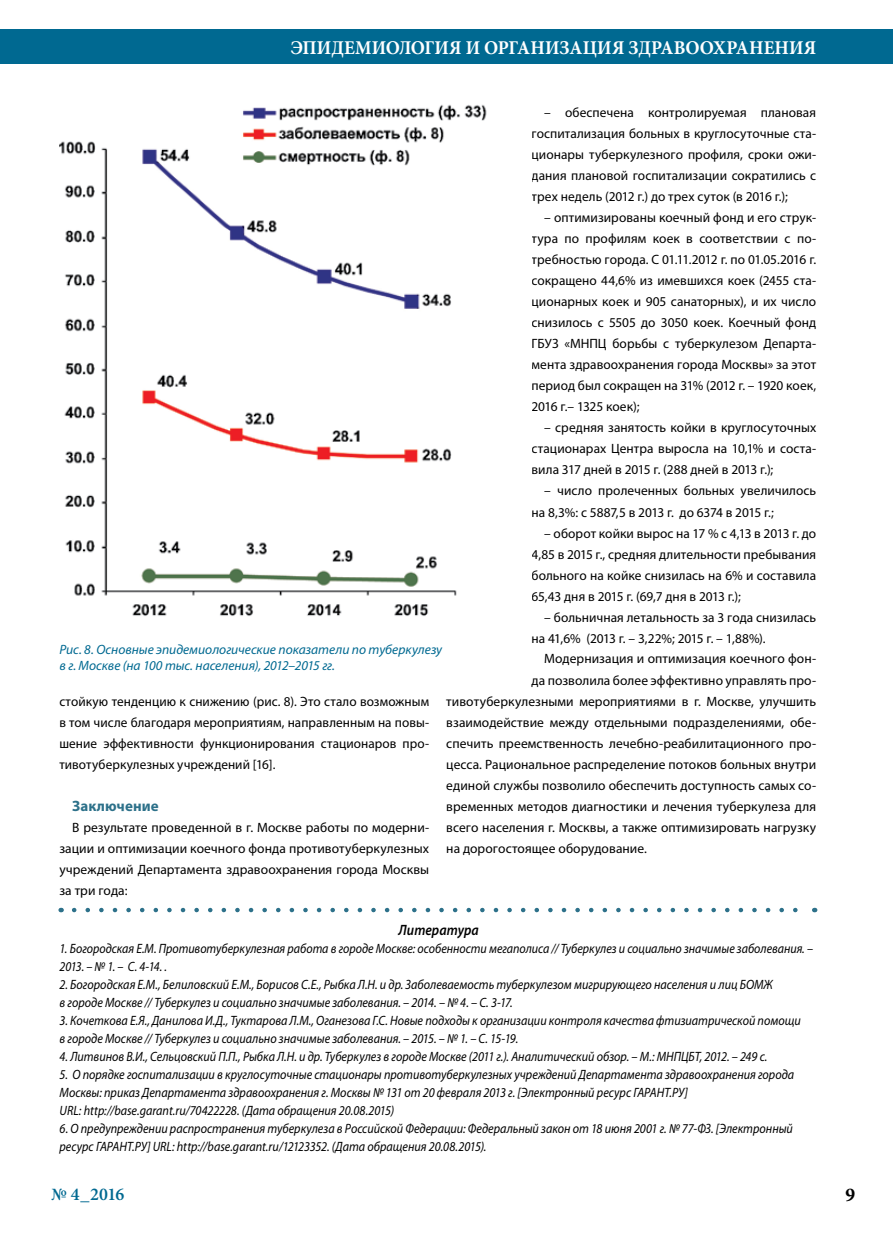
<style>
.page{position:relative;width:893px;height:1234px;background:#fff}
.page>*{position:absolute;margin:0;border:0;box-sizing:border-box;transform-origin:0 0}
.t1{font:700 19.5px "Minion Pro";letter-spacing:.005em;color:#fff;scale:.95 1}
.t2{font:700 19.5px "Minion Pro";color:#000}
.t3{font:600 18px "Minion Pro";color:#006991}
.t4{font:700 15px "Myriad Pro";letter-spacing:.005em;color:#2d718a}
.t5{font:italic 600 15px "Myriad Pro";color:#000;scale:.9 1}
.t6{font:13.5px/21px "Myriad Pro";letter-spacing:.005em;color:#000;text-align:justify}
.t7{font:italic 13.5px/18px "Myriad Pro";color:#000;scale:.9 1}
.t8{font:italic 13.5px/16.2px "Myriad Pro";color:#006991}
</style>
<div class="page">
<div style="left:0;top:30px;width:893px;height:34px;background:#006991"></div>
<img style="left:60px;top:104px;width:427px;height:512px">
<svg style="left:74px;top:907px;width:724px;height:5px"></svg>
<h1 class="t1" style="left:291px;top:34px;width:555px">ЭПИДЕМИОЛОГИЯ И ОРГАНИЗАЦИЯ ЗДРАВООХРАНЕНИЯ</h1>
<p class="t6" style="left:532px;top:102px;width:286px;text-indent:13px">– обеспечена контролируемая плановая госпитализация больных в круглосуточные ста&shy;ционары туберкулезного профиля, сроки ожи&shy;дания плановой госпитализации сократились с трех недель (2012 г.) до трех суток (в 2016 г.);</p>
<p class="t6" style="left:532px;top:207px;width:286px;text-indent:13px">– оптимизированы коечный фонд и его струк&shy;тура по профилям коек в соответствии с по&shy;требностью города. С 01.11.2012 г. по 01.05.2016 г. сокращено 44,6% из имевшихся коек (2455 ста&shy;ционарных коек и 905 санаторных), и их число снизилось с 5505 до 3050 коек. Коечный фонд ГБУЗ «МНПЦ борьбы с туберкулезом Департа&shy;мента здравоохранения города Москвы» за этот период был сокращен на 31% (2012 г. – 1920 коек, 2016 г.– 1325 коек);</p>
<p class="t6" style="left:532px;top:417px;width:286px;text-indent:13px">– средняя занятость койки в круглосуточных стационарах Центра выросла на 10,1% и соста&shy;вила 317 дней в 2015 г. (288 дней в 2013 г.);</p>
<p class="t6" style="left:532px;top:480px;width:286px;text-indent:13px">– число пролеченных больных увеличилось на 8,3%: с 5887,5 в 2013 г. до 6374 в 2015 г.;</p>
<p class="t6" style="left:532px;top:522px;width:286px;text-indent:13px">– оборот койки вырос на 17 % с 4,13 в 2013 г. до 4,85 в 2015 г., средняя длительности пребывания больного на койке снизилась на 6% и составила 65,43 дня в 2015 г. (69,7 дня в 2013 г.);</p>
<p class="t6" style="left:532px;top:606px;width:286px;text-indent:13px">– больничная летальность за 3 года снизилась на 41,6% (2013 г. – 3,22%; 2015 г. – 1,88%).</p>
<p class="t6" style="left:544px;top:648px;width:273px">Модернизация и оптимизация коечного фон-</p>
<p class="t6" style="left:531px;top:669px;width:286px">да позволила более эффективно управлять про-</p>
<p class="t6" style="left:446px;top:690px;width:371px">тивотуберкулезными мероприятиями в г. Москве, улучшить</p>
<p class="t6" style="left:446px;top:711px;width:371px">взаимодействие между отдельными подразделениями, обе-</p>
<p class="t6" style="left:446px;top:732px;width:371px">спечить преемственность лечебно-реабилитационного про-</p>
<p class="t6" style="left:446px;top:753px;width:371px">цесса. Рациональное распределение потоков больных внутри</p>
<p class="t6" style="left:446px;top:774px;width:371px">единой службы позволило обеспечить доступность самых со-</p>
<p class="t6" style="left:446px;top:795px;width:371px">временных методов диагностики и лечения туберкулеза для</p>
<p class="t6" style="left:446px;top:816px;width:371px">всего населения г. Москвы, а также оптимизировать нагрузку</p>
<p class="t6" style="left:446px;top:837px;width:202px">на дорогостоящее оборудование.</p>
<p class="t8" style="left:60px;top:641px;width:384px">Рис. 8. Основные эпидемиологические показатели по туберкулезу в г. Москве (на 100 тыс. населения), 2012–2015 гг.</p>
<p class="t6" style="left:59px;top:690px;width:371px">стойкую тенденцию к снижению (рис. 8). Это стало возможным в том числе благодаря мероприятиям, направленным на повы&shy;шение эффективности функционирования стационаров про&shy;тивотуберкулезных учреждений [16].</p>
<p class="t4" style="left:72px;top:795px;width:88px">Заключение</p>
<p class="t6" style="left:59px;top:816px;width:371px;text-indent:13px">В результате проведенной в г. Москве работы по модерни&shy;зации и оптимизации коечного фонда противотуберкулезных учреждений Департамента здравоохранения города Москвы за три года:</p>
<p class="t5" style="left:399px;top:919px;width:91px">Литература</p>
<p class="t7" style="left:60px;top:938px;width:839px">1. Богородская Е.М. Противотуберкулезная работа в городе Москве: особенности мегаполиса // Туберкулез и социально значимые заболевания. –<br>2013. – № 1. – С. 4-14. .</p>
<p class="t7" style="left:60px;top:974px;width:794px">2. Богородская Е.М., Белиловский Е.М., Борисов С.Е., Рыбка Л.Н. и др. Заболеваемость туберкулезом мигрирующего населения и лиц БОМЖ в городе Москве // Туберкулез и социально значимые заболевания. – 2014. – № 4. – С. 3-17.</p>
<p class="t7" style="left:60px;top:1010px;width:825px">3. Кочеткова Е.Я., Данилова И.Д., Туктарова Л.М., Оганезова Г.С. Новые подходы к организации контроля качества фтизиатрической помощи в городе Москве // Туберкулез и социально значимые заболевания. – 2015. – № 1. – С. 15-19.</p>
<p class="t7" style="left:60px;top:1046px;width:788px">4. Литвинов В.И., Сельцовский П.П., Рыбка Л.Н. и др. Туберкулез в городе Москве (2011 г.). Аналитический обзор. – М.: МНПЦБТ, 2012. – 249 с.</p>
<p class="t7" style="left:60px;top:1064px;width:818px">5. О порядке госпитализации в круглосуточные стационары противотуберкулезных учреждений Департамента здравоохранения города<br>Москвы: приказ Департамента здравоохранения г. Москвы № 131 от 20 февраля 2013 г. [Электронный ресурс ГАРАНТ.РУ]<br>URL: http://base.garant.ru/70422228. (Дата обращения 20.08.2015)</p>
<p class="t7" style="left:60px;top:1118px;width:816px">6. О предупреждении распространения туберкулеза в Российской Федерации: Федеральный закон от 18 июня 2001 г. № 77-ФЗ. [Электронный ресурс ГАРАНТ.РУ] URL: http://base.garant.ru/12123352. (Дата обращения 20.08.2015).</p>
<h2 class="t3" style="left:51px;top:1181px;width:75px">№ 4_2016</h2>
<h1 class="t2" style="left:846px;top:1180px;width:11px">9</h1>
</div>
